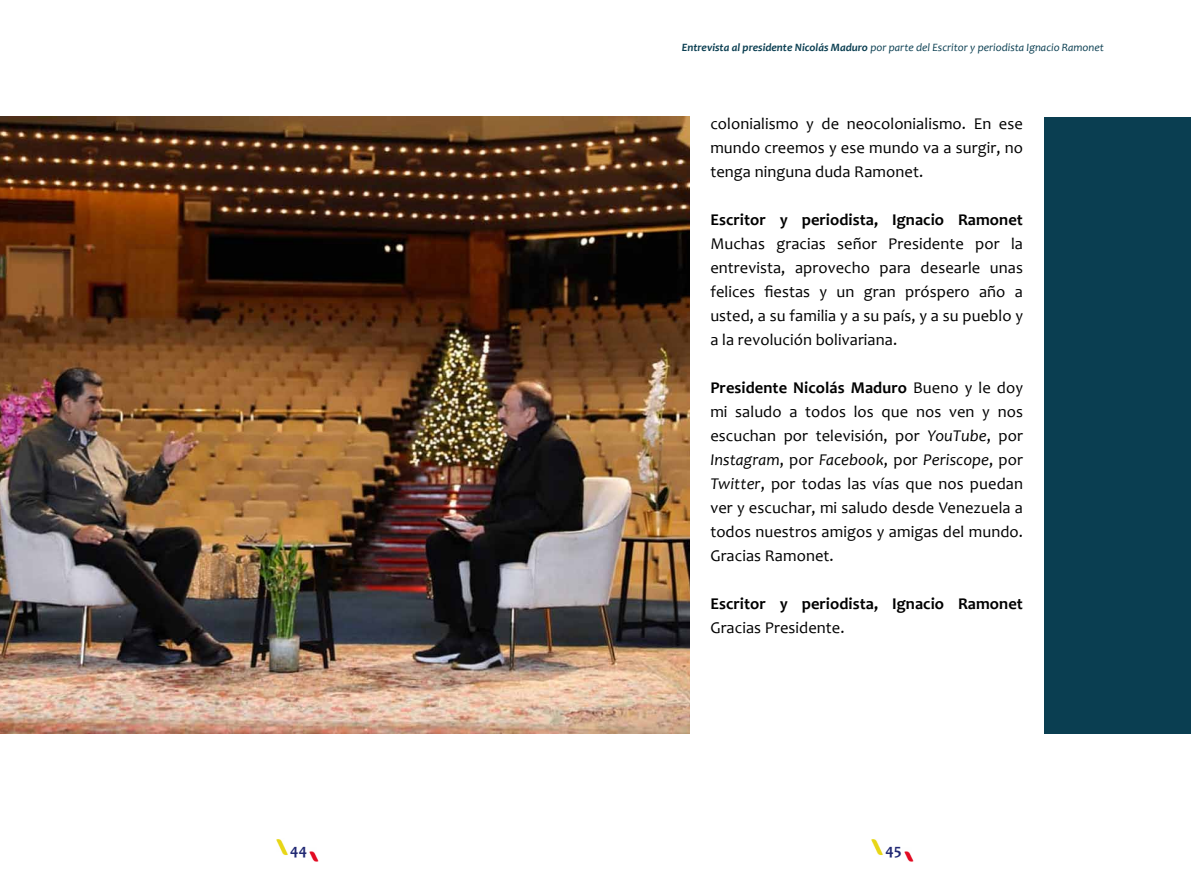
<style>
.page{position:relative;width:1191px;height:893px;background:#fff}
.page>*{position:absolute;margin:0;border:0;box-sizing:border-box;transform-origin:0 0}
.t1{font:16.5px/24px "Candara";letter-spacing:.005em;color:#000;text-align:justify}
.t2{font:700 16.5px "Candara";letter-spacing:.005em;color:#000}
.t3{font:700 15.75px "Candara";color:#202873}
.t4{font:italic 11.25px "Candara";color:#0a3e51}
.s1{font-weight:700}
.s2{font-style:italic}
</style>
<div class="page">
<img style="left:277px;top:839px;width:41px;height:23px">
<img style="left:872px;top:839px;width:41px;height:23px">
<img style="left:0;top:117px;width:689px;height:616px">
<div style="left:1044px;top:117px;width:147px;height:616px;background:#0a3e51"></div>
<p class="t4" style="left:681px;top:40px;width:424px"><span class="s1">Entrevista al presidente Nicolás Maduro</span> por parte del Escritor y periodista Ignacio Ramonet</p>
<p class="t1" style="left:710px;top:111px;width:314px">colonialismo y de neocolonialismo. En ese mundo creemos y ese mundo va a surgir, no tenga ninguna duda Ramonet.</p>
<p class="t2" style="left:710px;top:209px;width:314px">Escritor y periodista, Ignacio Ramonet</p>
<p class="t1" style="left:710px;top:231px;width:314px">Muchas gracias señor Presidente por la entrevista, aprovecho para desearle unas felices fiestas y un gran próspero año a usted, a su familia y a su país, y a su pueblo y a la revolución bolivariana.</p>
<p class="t1" style="left:710px;top:375px;width:314px"><span class="s1">Presidente Nicolás Maduro</span> Bueno y le doy mi saludo a todos los que nos ven y nos escuchan por televisión, por <span class="s2">YouTube</span>, por <span class="s2">Instagram</span>, por <span class="s2">Facebook</span>, por <span class="s2">Periscope</span>, por <span class="s2">Twitter</span>, por todas las vías que nos puedan ver y escuchar, mi saludo desde Venezuela a todos nuestros amigos y amigas del mundo.<br>Gracias Ramonet.</p>
<p class="t2" style="left:710px;top:593px;width:314px">Escritor y periodista, Ignacio Ramonet</p>
<p class="t1" style="left:710px;top:615px;width:136px">Gracias Presidente.</p>
<p class="t3" style="left:290px;top:840px;width:18px">44</p>
<p class="t3" style="left:885px;top:840px;width:17px">45</p>
</div>
